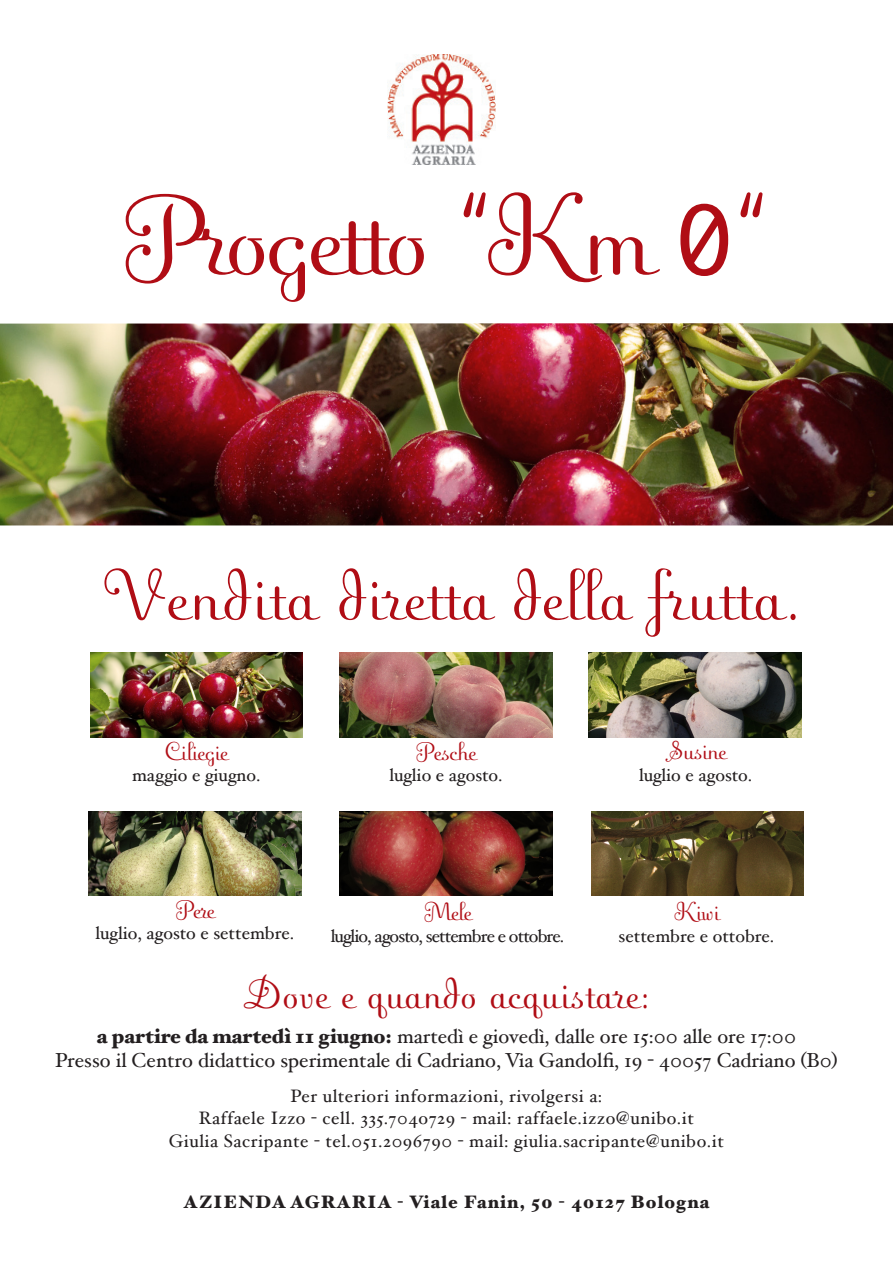
<style>
.page{position:relative;width:893px;height:1263px;background:#fff}
.page>*{position:absolute;margin:0;border:0;box-sizing:border-box;transform-origin:0 0}
.t1{font:120px "Fling Plain";letter-spacing:-.01em;color:#b00d15}
.t2{font:75px "Fling Plain";letter-spacing:.03em;color:#b00d15}
.t3{font:45px "Fling Plain";letter-spacing:.03em;color:#b00d15}
.t4{font:27px "Fling Plain";color:#b00d15}
.t5{font:20.25px "Hoefler Text";color:#231f20}
.t6{font:18px "Hoefler Text";letter-spacing:.03em;color:#231f20}
.t7{font:18px "Hoefler Text";color:#231f20}
.t8{font:900 18px "Hoefler Text";letter-spacing:.06em;color:#231f20}
.t9{font:18px "Hoefler Text";letter-spacing:-.05em;color:#231f20}
.s1{font-family:"Monaco";font-size:90px}
.s2{font-weight:900}
</style>
<div class="page">
<img style="left:0;top:323px;width:893px;height:202px">
<img style="left:387px;top:54px;width:109px;height:111px">
<img style="left:90px;top:652px;width:213px;height:85px">
<img style="left:340px;top:652px;width:213px;height:85px">
<img style="left:589px;top:652px;width:212px;height:85px">
<img style="left:88px;top:811px;width:213px;height:84px">
<img style="left:340px;top:811px;width:213px;height:85px">
<img style="left:591px;top:811px;width:213px;height:85px">
<p class="t1" style="left:122px;top:164px;width:651px">Progetto “Km <span class="s1">0</span>“</p>
<p class="t2" style="left:102px;top:551px;width:701px">Vendita diretta della frutta.</p>
<p class="t4" style="left:165px;top:735px;width:64px">Ciliegie</p>
<p class="t7" style="left:132px;top:764px;width:130px">maggio e giugno.</p>
<p class="t4" style="left:416px;top:735px;width:62px">Pesche</p>
<p class="t7" style="left:389px;top:764px;width:115px">luglio e agosto.</p>
<p class="t4" style="left:175px;top:893px;width:41px">Pere</p>
<p class="t7" style="left:96px;top:922px;width:200px">luglio, agosto e settembre.</p>
<p class="t4" style="left:424px;top:895px;width:49px">Mele</p>
<p class="t9" style="left:331px;top:925px;width:235px">luglio, agosto, settembre e ottobre.</p>
<p class="t4" style="left:665px;top:735px;width:62px">Susine</p>
<p class="t7" style="left:639px;top:764px;width:115px">luglio e agosto.</p>
<p class="t4" style="left:674px;top:895px;width:47px">Kiwi</p>
<p class="t7" style="left:619px;top:925px;width:157px">settembre e ottobre.</p>
<p class="t3" style="left:242px;top:967px;width:409px">Dove e quando acquistare:</p>
<p class="t5" style="left:97px;top:1024px;width:701px"><span class="s2">a partire da martedì 11 giugno:</span> martedì e giovedì, dalle ore 15:00 alle ore 17:00</p>
<p class="t5" style="left:55px;top:1048px;width:784px">Presso il Centro didattico sperimentale di Cadriano, Via Gandolfi, 19 - 40057 Cadriano (B0)</p>
<p class="t6" style="left:291px;top:1085px;width:313px">Per ulteriori informazioni, rivolgersi a:</p>
<p class="t6" style="left:199px;top:1107px;width:497px">Raffaele Izzo - cell. 335.704o729 - mail: raffaele.izzo@unibo.it</p>
<p class="t6" style="left:169px;top:1130px;width:557px">Giulia Sacripante - tel.051.2096790 - mail: giulia.sacripante@unibo.it</p>
<p class="t8" style="left:184px;top:1191px;width:527px">AZIENDA AGRARIA - Viale Fanin, 50 - 40127 Bologna</p>
</div>
